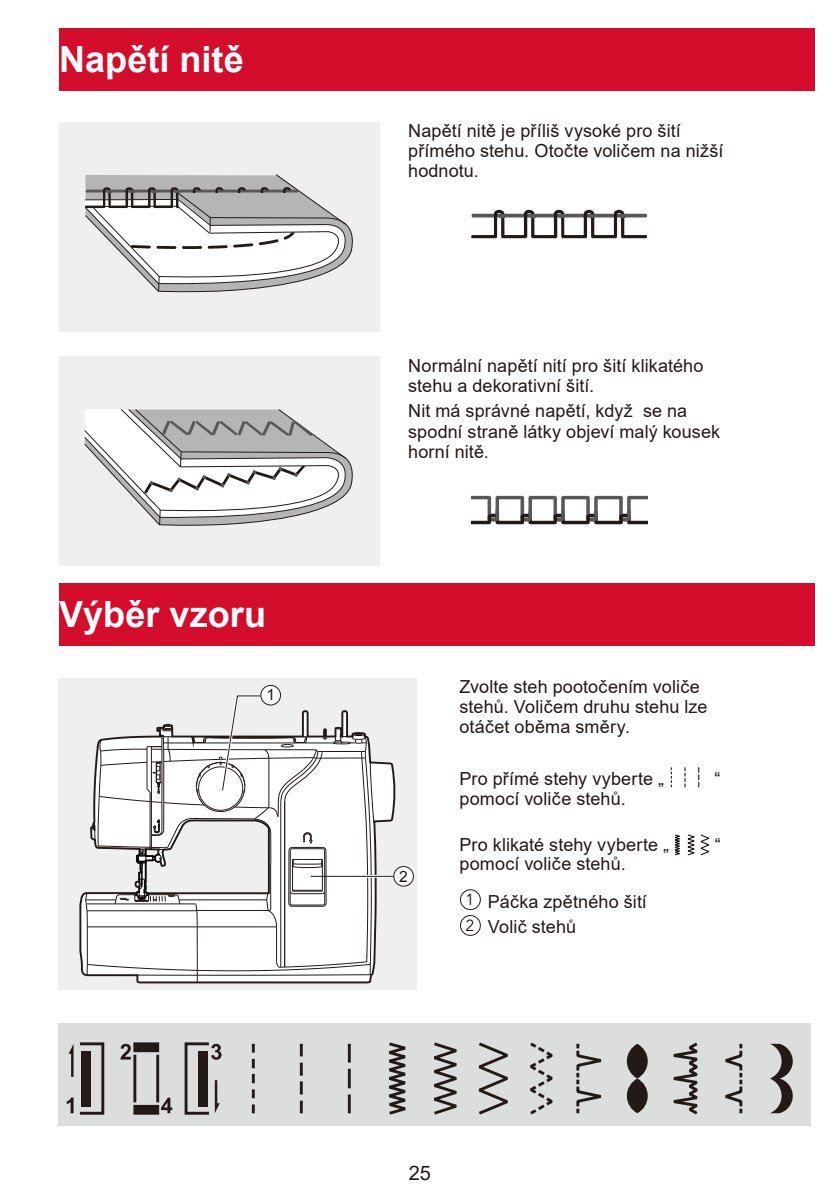
<style>
.page{position:relative;width:840px;height:1191px;background:#fff}
.page>*{position:absolute;margin:0;border:0;box-sizing:border-box;transform-origin:0 0}
.big{font:700 36px "Arial";color:#fff}
.t1{font:20px "Arial";color:#231916}
.text{font:18px/20px "Arial";letter-spacing:.005em;color:#231916}
.t2{font:16px "Avenir LT Std";color:#231916}
.t3{font:15.6px "Arial";color:#231916}
</style>
<div class="page">
<div style="left:59px;top:28px;width:755px;height:63px;background:#d30d2b"></div>
<svg style="left:471px;top:210px;width:175px;height:28px"></svg>
<svg style="left:471px;top:496px;width:175px;height:28px"></svg>
<div style="left:59px;top:122px;width:320px;height:209px;background:#efeff0"></div>
<svg style="left:85px;top:174px;width:268px;height:119px"></svg>
<div style="left:59px;top:356px;width:320px;height:210px;background:#efeff0"></div>
<svg style="left:84px;top:409px;width:269px;height:117px"></svg>
<div style="left:59px;top:583px;width:755px;height:62px;background:#d30d2b"></div>
<svg style="left:674px;top:834px;width:36px;height:22px"></svg>
<div style="left:59px;top:677px;width:357px;height:312px;background:#efeff0"></div>
<div style="left:393px;top:866px;width:20px;height:20px;background:#fff;border-radius:50%"></div>
<svg style="left:78px;top:677px;width:317px;height:313px"></svg>
<hr style="left:338px;top:875px;width:55px;height:2px;background:#fff">
<hr style="left:310px;top:876px;width:83px;height:1px;background:#231916">
<svg style="left:84px;top:693px;width:291px;height:290px"></svg>
<div style="left:260px;top:685px;width:21px;height:20px;border:1px solid #231916;border-radius:50%"></div>
<div style="left:393px;top:866px;width:20px;height:20px;border:1px solid #231916;border-radius:50%"></div>
<svg style="left:670px;top:767px;width:1px;height:20px"></svg>
<svg style="left:684px;top:767px;width:1px;height:20px"></svg>
<svg style="left:698px;top:767px;width:1px;height:20px"></svg>
<div style="left:459px;top:889px;width:21px;height:21px;border:1px solid #231916;border-radius:50%"></div>
<div style="left:459px;top:915px;width:21px;height:21px;border:1px solid #231916;border-radius:50%"></div>
<div style="left:59px;top:1023px;width:751px;height:102px;background:#dcdddd"></div>
<svg style="left:574px;top:1041px;width:40px;height:75px;background:#c5c5c4"></svg>
<svg style="left:252px;top:1043px;width:2px;height:9px"></svg>
<svg style="left:252px;top:1058px;width:2px;height:25px"></svg>
<svg style="left:252px;top:1089px;width:2px;height:9px"></svg>
<svg style="left:252px;top:1104px;width:2px;height:9px"></svg>
<svg style="left:300px;top:1043px;width:2px;height:13px"></svg>
<svg style="left:300px;top:1062px;width:2px;height:13px"></svg>
<svg style="left:300px;top:1081px;width:2px;height:13px"></svg>
<svg style="left:300px;top:1100px;width:2px;height:13px"></svg>
<hr style="left:347px;top:1043px;width:3px;height:19px;background:#231916">
<hr style="left:347px;top:1068px;width:3px;height:20px;background:#231916">
<hr style="left:347px;top:1094px;width:3px;height:19px;background:#231916">
<svg style="left:378px;top:1040px;width:37px;height:76px;background:#b1b0af"></svg>
<svg style="left:424px;top:1040px;width:41px;height:76px;background:#b7b6b6"></svg>
<svg style="left:471px;top:1040px;width:43px;height:77px;background:#bfbfbe"></svg>
<svg style="left:655px;top:1040px;width:50px;height:77px;background:#bfbebe"></svg>
<svg style="left:769px;top:1043px;width:23px;height:70px;background:#868280"></svg>
<svg style="left:715px;top:1041px;width:28px;height:75px;background:#c3c2c2"></svg>
<svg style="left:626px;top:1043px;width:21px;height:70px"></svg>
<svg style="left:524px;top:1040px;width:33px;height:77px;background:#c7c7c6"></svg>
<div style="left:81px;top:1050px;width:9px;height:56px;background:#231916"></div>
<div style="left:78px;top:1042px;width:26px;height:72px;border:3px solid #231916"></div>
<svg style="left:69px;top:1043px;width:4px;height:34px"></svg>
<svg style="left:67px;top:1097px;width:6px;height:16px"></svg>
<div style="left:198px;top:1050px;width:10px;height:56px;background:#231916"></div>
<div style="left:184px;top:1042px;width:26px;height:72px;border:3px solid #231916"></div>
<svg style="left:215px;top:1080px;width:5px;height:33px"></svg>
<svg style="left:211px;top:1043px;width:10px;height:16px"></svg>
<hr style="left:156px;top:1054px;width:3px;height:48px;background:#231916">
<hr style="left:133px;top:1054px;width:3px;height:48px;background:#231916">
<div style="left:135px;top:1106px;width:23px;height:7px;background:#231916"></div>
<div style="left:133px;top:1104px;width:26px;height:10px;border:3px solid #231916"></div>
<div style="left:135px;top:1043px;width:23px;height:7px;background:#231916"></div>
<div style="left:133px;top:1042px;width:26px;height:10px;border:3px solid #231916"></div>
<svg style="left:120px;top:1043px;width:11px;height:16px"></svg>
<svg style="left:161px;top:1097px;width:11px;height:16px"></svg>
<p class="big" style="left:59px;top:34px;width:186px">Napětí nitě</p>
<p class="big" style="left:59px;top:589px;width:208px">Výběr vzoru</p>
<p class="t3" style="left:266px;top:684px;width:10px">1</p>
<p class="text" style="left:408px;top:121px;width:316px">Napětí nitě je příliš vysoké pro šití přímého stehu. Otočte voličem na nižší hodnotu.</p>
<p class="text" style="left:408px;top:355px;width:296px">Normální napětí nití pro šití klikatého stehu a dekorativní šití.</p>
<p class="text" style="left:408px;top:401px;width:313px">Nit má správné napětí, když se na spodní straně látky objeví malý kousek horní nitě.</p>
<p class="t3" style="left:399px;top:866px;width:10px">2</p>
<p class="text" style="left:459px;top:676px;width:249px">Zvolte steh pootočením voliče stehů. Voličem druhu stehu lze otáčet oběma směry.</p>
<p class="text" style="left:459px;top:768px;width:206px">Pro přímé stehy vyberte „</p>
<p class="text" style="left:714px;top:768px;width:7px">“</p>
<p class="text" style="left:459px;top:788px;width:167px">pomocí voliče stehů.</p>
<p class="text" style="left:459px;top:835px;width:211px">Pro klikaté stehy vyberte „</p>
<p class="text" style="left:714px;top:835px;width:7px">“</p>
<p class="text" style="left:459px;top:854px;width:167px">pomocí voliče stehů.</p>
<p class="text" style="left:487px;top:891px;width:160px">Páčka zpětného šití</p>
<p class="text" style="left:487px;top:917px;width:90px">Volič stehů</p>
<p class="t2" style="left:465px;top:890px;width:10px">1</p>
<p class="t2" style="left:465px;top:916px;width:10px">2</p>
<p class="t1" style="left:408px;top:1159px;width:24px">25</p>
</div>
